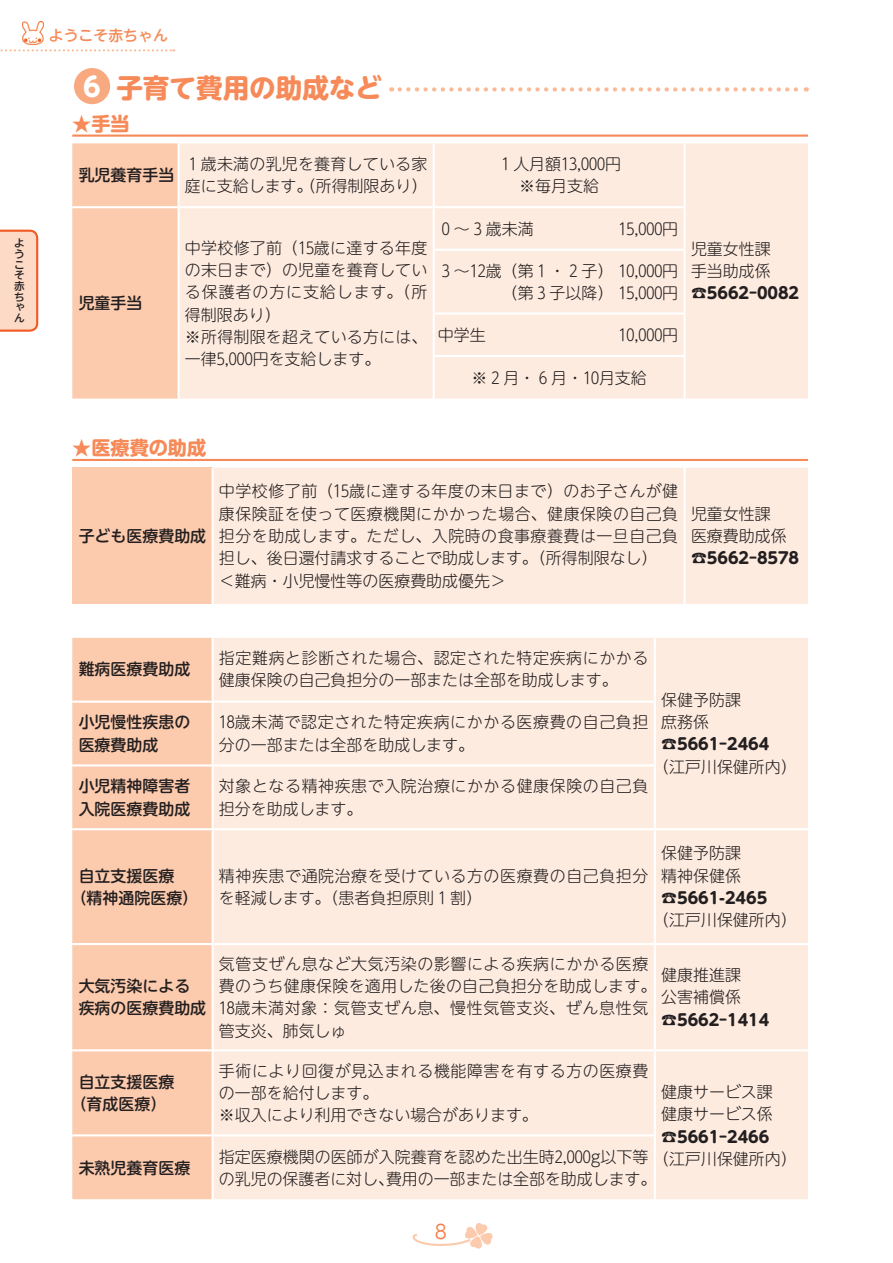
<style>
.page{position:relative;width:893px;height:1263px;background:#fff}
.page>*{position:absolute;margin:0;border:0;box-sizing:border-box;transform-origin:0 0}
.t1{font:26.55px "UD Shin M Go Pr 6 N Bold 90 pv RKSJ H";color:#f68a58}
.t2{font:19.2px "Shin M Go Pro Bold 90 pv RKSJ H";color:#f68a58}
.t3{font:19.2px "Jun 201 Pro Regular 90 pv RKSJ H";color:#f47c44}
.t4{font:15.9px/22.4px "UD Shin M Go Pr 6 N Light 90 pv RKSJ V";letter-spacing:.015em;color:#231f20}
.t5{font:15.9px/22.4px "UD Shin M Go Pr 6 N Light 90 pv RKSJ V";letter-spacing:.035em;color:#231f20}
.t6{font:15.9px/22.4px "UD Shin M Go Pr 6 N Medium 90 pv RKSJ V";color:#231f20}
.t7{font:15.9px "UD Shin M Go Pr 6 N Bold 90 pv RKSJ H";color:#231f20}
.t8{font:15.9px/22.4px "UD Shin M Go Pr 6 N Light 90 pv RKSJ V";letter-spacing:.04em;color:#231f20}
.t9{font:14.85px "UD Shin M Go Pr 6 N Medium 90 pv RKSJ V";color:#f68a58}
.t10{font:10.65px/10.6px "UD Shin M Go Pr 6 N Medium 90 pv RKSJ V";color:#231f20;text-align:justify}
.s1{color:#fff}
</style>
<div class="page">
<svg style="left:0;top:229px;width:39px;height:103px;background:#fbcfb8"></svg>
<svg style="left:412px;top:1223px;width:81px;height:26px"></svg>
<svg style="left:0;top:49px;width:174px;height:2px"></svg>
<img style="left:22px;top:22px;width:21px;height:22px">
<svg style="left:400px;top:87px;width:407px;height:5px"></svg>
<div style="left:74px;top:68px;width:36px;height:36px;background:#f9a97f;border-radius:50%"></div>
<hr style="left:72px;top:135px;width:736px;height:2px;background:#f68a58">
<hr style="left:72px;top:459px;width:736px;height:2px;background:#f68a58">
<div style="left:72px;top:143px;width:106px;height:256px;background:#fccaad"></div>
<div style="left:180px;top:143px;width:628px;height:256px;background:#feebdf"></div>
<hr style="left:179px;top:206px;width:255px;height:2px;background:#fff">
<hr style="left:72px;top:206px;width:107px;height:2px;background:#fff">
<hr style="left:433px;top:143px;width:2px;height:63px;background:#fff">
<hr style="left:684px;top:143px;width:2px;height:63px;background:#fff">
<hr style="left:434px;top:206px;width:252px;height:2px;background:#fff">
<hr style="left:433px;top:208px;width:2px;height:41px;background:#fff">
<hr style="left:684px;top:208px;width:2px;height:41px;background:#fff">
<hr style="left:433px;top:249px;width:253px;height:2px;background:#fff">
<hr style="left:433px;top:251px;width:2px;height:61px;background:#fff">
<hr style="left:684px;top:251px;width:2px;height:61px;background:#fff">
<hr style="left:433px;top:312px;width:253px;height:3px;background:#fff">
<hr style="left:433px;top:315px;width:2px;height:40px;background:#fff">
<hr style="left:684px;top:315px;width:2px;height:40px;background:#fff">
<hr style="left:433px;top:355px;width:253px;height:2px;background:#fff">
<hr style="left:433px;top:357px;width:2px;height:42px;background:#fff">
<hr style="left:684px;top:357px;width:2px;height:42px;background:#fff">
<div style="left:72px;top:468px;width:141px;height:136px;background:#fccaad"></div>
<div style="left:214px;top:468px;width:594px;height:136px;background:#feebdf"></div>
<hr style="left:212px;top:468px;width:2px;height:136px;background:#fff">
<hr style="left:684px;top:468px;width:2px;height:136px;background:#fff">
<div style="left:72px;top:638px;width:140px;height:561px;background:#fccaad"></div>
<div style="left:214px;top:638px;width:594px;height:561px;background:#feebdf"></div>
<hr style="left:654px;top:638px;width:2px;height:63px;background:#fff">
<hr style="left:72px;top:701px;width:584px;height:2px;background:#fff">
<hr style="left:654px;top:703px;width:2px;height:61px;background:#fff">
<hr style="left:72px;top:764px;width:584px;height:2px;background:#fff">
<hr style="left:654px;top:766px;width:2px;height:62px;background:#fff">
<hr style="left:72px;top:828px;width:583px;height:2px;background:#fff">
<hr style="left:655px;top:828px;width:153px;height:2px;background:#fff">
<hr style="left:654px;top:830px;width:2px;height:113px;background:#fff">
<hr style="left:72px;top:943px;width:583px;height:2px;background:#fff">
<hr style="left:655px;top:943px;width:153px;height:2px;background:#fff">
<hr style="left:654px;top:945px;width:2px;height:104px;background:#fff">
<hr style="left:72px;top:1049px;width:583px;height:2px;background:#fff">
<hr style="left:655px;top:1049px;width:153px;height:2px;background:#fff">
<hr style="left:654px;top:1051px;width:2px;height:83px;background:#fff">
<hr style="left:72px;top:1134px;width:584px;height:2px;background:#fff">
<hr style="left:654px;top:1136px;width:2px;height:63px;background:#fff">
<p class="t10" style="left:14px;top:240px;width:12px">ようこそ赤ちゃん</p>
<p class="t9" style="left:49px;top:30px;width:121px">ようこそ赤ちゃん</p>
<h1 class="t1" style="left:83px;top:78px;width:300px"><span class="s1">6</span> 子育て費用の助成など</h1>
<p class="t2" style="left:72px;top:116px;width:59px">★手当</p>
<p class="t6" style="left:79px;top:166px;width:97px">乳児養育手当</p>
<p class="t4" style="left:185px;top:155px;width:244px">1 歳未満の乳児を養育している家庭に支給します。（所得制限あり）</p>
<p class="t4" style="left:501px;top:155px;width:121px;text-align:center">1 人月額13,000円※毎月支給</p>
<p class="t6" style="left:79px;top:294px;width:65px">児童手当</p>
<p class="t4" style="left:185px;top:239px;width:244px">中学校修了前（15歳に達する年度の末日まで）の児童を養育している保護者の方に支給します。（所得制限あり）<br>※所得制限を超えている方には、一律5,000円を支給します。</p>
<p class="t4" style="left:442px;top:220px;width:93px">0～3歳未満</p>
<p class="t4" style="left:618px;top:220px;width:61px">15,000円</p>
<p class="t4" style="left:438px;top:261px;width:242px">3 ～12歳（第 1 ・ 2 子） 10,000円　　　　（第 3 子以降） 15,000円</p>
<p class="t4" style="left:438px;top:326px;width:49px">中学生</p>
<p class="t4" style="left:618px;top:326px;width:61px">10,000円</p>
<p class="t4" style="left:471px;top:369px;width:177px">※ 2 月・ 6 月・10月支給</p>
<p class="t4" style="left:691px;top:240px;width:81px">児童女性課手当助成係</p>
<p class="t7" style="left:691px;top:287px;width:110px">☎5662-0082</p>
<p class="t2" style="left:72px;top:440px;width:135px">★医療費の助成</p>
<p class="t6" style="left:79px;top:527px;width:129px">子ども医療費助成</p>
<p class="t4" style="left:219px;top:482px;width:461px">中学校修了前（15歳に達する年度の末日まで）のお子さんが健康保険証を使って医療機関にかかった場合、健康保険の自己負担分を助成します。ただし、入院時の食事療養費は一旦自己負担し、後日還付請求することで助成します。（所得制限なし）<br>＜難病・小児慢性等の医療費助成優先＞</p>
<p class="t4" style="left:691px;top:504px;width:97px">児童女性課医療費助成係</p>
<p class="t7" style="left:691px;top:552px;width:110px">☎5662-8578</p>
<p class="t6" style="left:79px;top:660px;width:113px">難病医療費助成</p>
<p class="t4" style="left:219px;top:649px;width:431px">指定難病と診断された場合、認定された特定疾病にかかる健康保険の自己負担分の一部または全部を助成します。</p>
<p class="t6" style="left:79px;top:713px;width:113px">小児慢性疾患の医療費助成</p>
<p class="t8" style="left:219px;top:713px;width:431px">18歳未満で認定された特定疾病にかかる医療費の自己負担分の一部または全部を助成します。</p>
<p class="t6" style="left:79px;top:777px;width:113px">小児精神障害者入院医療費助成</p>
<p class="t5" style="left:219px;top:777px;width:431px">対象となる精神疾患で入院治療にかかる健康保険の自己負担分を助成します。</p>
<p class="t6" style="left:71px;top:866px;width:129px;text-indent:8px">自立支援医療<br>（精神通院医療）</p>
<p class="t5" style="left:219px;top:866px;width:431px">精神疾患で通院治療を受けている方の医療費の自己負担分を軽減します。（患者負担原則 1 割）</p>
<p class="t4" style="left:661px;top:691px;width:81px">保健予防課庶務係</p>
<p class="t7" style="left:661px;top:738px;width:110px">☎5661-2464</p>
<p class="t4" style="left:653px;top:757px;width:145px">（江戸川保健所内）</p>
<p class="t4" style="left:661px;top:844px;width:81px">保健予防課精神保健係</p>
<p class="t7" style="left:661px;top:892px;width:107px">☎5661-2465</p>
<p class="t4" style="left:653px;top:911px;width:145px">（江戸川保健所内）</p>
<p class="t6" style="left:79px;top:977px;width:129px">大気汚染による疾病の医療費助成</p>
<p class="t5" style="left:219px;top:955px;width:439px">気管支ぜん息など大気汚染の影響による疾病にかかる医療費のうち健康保険を適用した後の自己負担分を助成します。<br>18歳未満対象：気管支ぜん息、慢性気管支炎、ぜん息性気管支炎、肺気しゅ</p>
<p class="t4" style="left:661px;top:966px;width:81px">健康推進課公害補償係</p>
<p class="t7" style="left:661px;top:1014px;width:110px">☎5662-1414</p>
<p class="t6" style="left:71px;top:1073px;width:105px;text-align:center">自立支援医療（育成医療）</p>
<p class="t4" style="left:219px;top:1061px;width:431px">手術により回復が見込まれる機能障害を有する方の医療費の一部を給付します。<br>※収入により利用できない場合があります。</p>
<p class="t6" style="left:79px;top:1159px;width:113px">未熟児養育医療</p>
<p class="t4" style="left:219px;top:1148px;width:439px">指定医療機関の医師が入院養育を認めた出生時2,000g以下等の乳児の保護者に対し、費用の一部または全部を助成します。</p>
<p class="t4" style="left:661px;top:1083px;width:113px">健康サービス課健康サービス係</p>
<p class="t7" style="left:661px;top:1130px;width:110px">☎5661-2466</p>
<p class="t4" style="left:653px;top:1150px;width:145px">（江戸川保健所内）</p>
<p class="t3" style="left:435px;top:1224px;width:14px">8</p>
</div>
